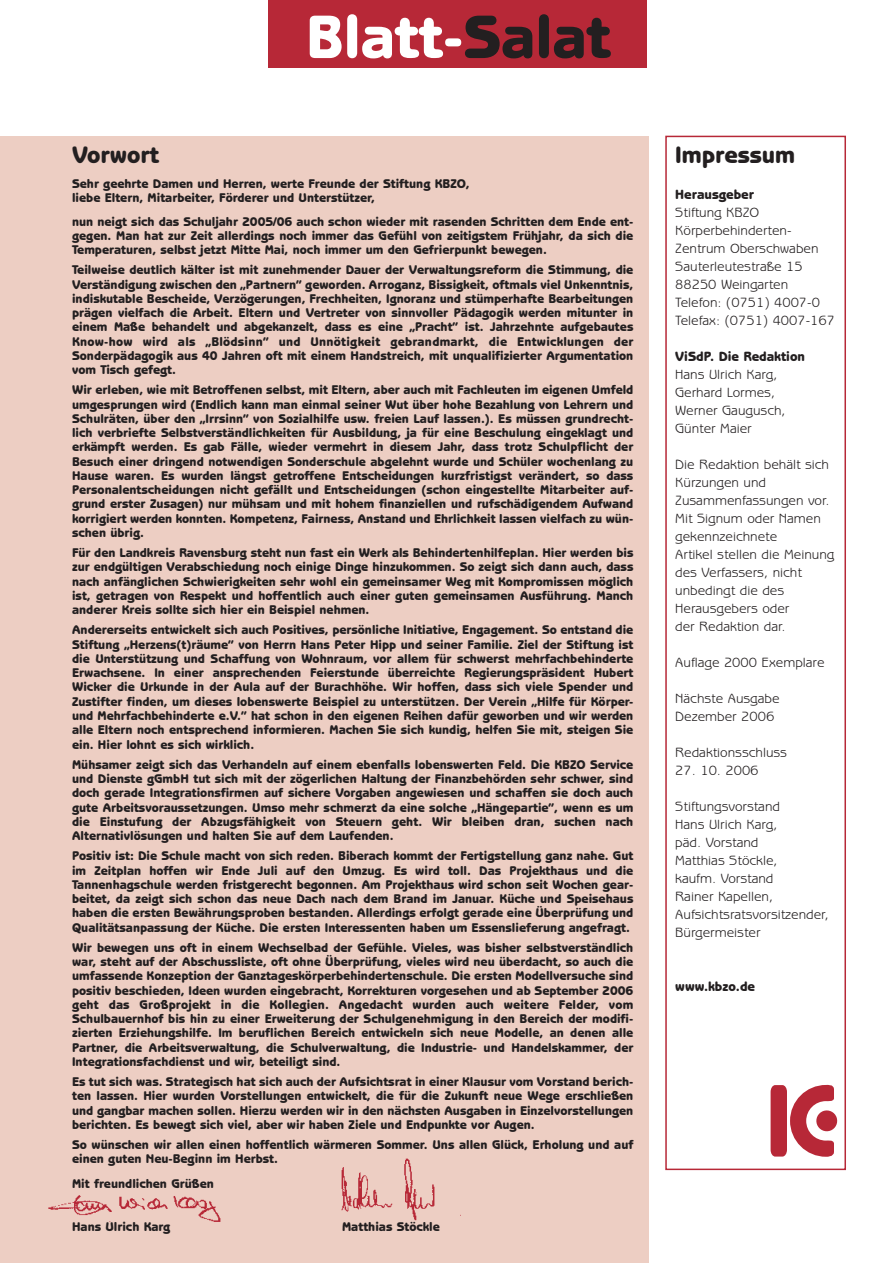
<style>
.page{position:relative;width:893px;height:1263px;background:#fff}
.page>*{position:absolute;margin:0;border:0;box-sizing:border-box;transform-origin:0 0}
.t1{font:800 61.65px "Benguiat Gothic";color:#fff}
.t2{font:800 24px "Benguiat Gothic";color:#231f20}
.t3{font:13.5px/18px "Benguiat Gothic";color:#231f20}
.t4{font:800 13.5px "Benguiat Gothic";color:#231f20}
.t5{font:800 12.75px/14.2px "Benguiat Gothic";color:#231f20;text-align:justify}
.s1{color:#231f20}
</style>
<div class="page">
<div style="left:268px;top:0;width:379px;height:68px;background:#b72837"></div>
<div style="left:0;top:136px;width:648px;height:1127px;background:#edcec3"></div>
<img style="left:48px;top:1195px;width:173px;height:27px">
<img style="left:341px;top:1158px;width:120px;height:63px">
<div style="left:665px;top:136px;width:181px;height:1034px;border:2px solid #b72837"></div>
<svg style="left:771px;top:1084px;width:67px;height:73px"></svg>
<h1 class="t1" style="left:306px;top:14px;width:306px">Blatt-<span class="s1">Salat</span></h1>
<h2 class="t2" style="left:72px;top:146px;width:89px">Vorwort</h2>
<p class="t5" style="left:72px;top:178px;width:399px">Sehr geehrte Damen und Herren, werte Freunde der Stiftung KBZO, liebe Eltern, Mitarbeiter, Förderer und Unterstützer,</p>
<p class="t5" style="left:72px;top:215px;width:563px">nun neigt sich das Schuljahr 2005/06 auch schon wieder mit rasenden Schritten dem Ende ent&shy;gegen. Man hat zur Zeit allerdings noch immer das Gefühl von zeitigstem Frühjahr, da sich die Temperaturen, selbst jetzt Mitte Mai, noch immer um den Gefrierpunkt bewegen.</p>
<p class="t5" style="left:72px;top:264px;width:563px">Teilweise deutlich kälter ist mit zunehmender Dauer der Verwaltungsreform die Stimmung, die Verständigung zwischen den „Partnern” geworden. Arroganz, Bissigkeit, oftmals viel Unkenntnis, indiskutable Bescheide, Verzögerungen, Frechheiten, Ignoranz und stümperhafte Bearbeitungen prägen vielfach die Arbeit. Eltern und Vertreter von sinnvoller Pädagogik werden mitunter in einem Maße behandelt und abgekanzelt, dass es eine „Pracht” ist. Jahrzehnte aufgebautes Know-how wird als „Blödsinn” und Unnötigkeit gebrandmarkt, die Entwicklungen der Sonderpädagogik aus 40 Jahren oft mit einem Handstreich, mit unqualifizierter Argumentation vom Tisch gefegt.</p>
<p class="t5" style="left:72px;top:384px;width:563px">Wir erleben, wie mit Betroffenen selbst, mit Eltern, aber auch mit Fachleuten im eigenen Umfeld umgesprungen wird (Endlich kann man einmal seiner Wut über hohe Bezahlung von Lehrern und Schulräten, über den „Irrsinn” von Sozialhilfe usw. freien Lauf lassen.). Es müssen grundrecht&shy;lich verbriefte Selbstverständlichkeiten für Ausbildung, ja für eine Beschulung eingeklagt und erkämpft werden. Es gab Fälle, wieder vermehrt in diesem Jahr, dass trotz Schulpflicht der Besuch einer dringend notwendigen Sonderschule abgelehnt wurde und Schüler wochenlang zu Hause waren. Es wurden längst getroffene Entscheidungen kurzfristigst verändert, so dass Personalentscheidungen nicht gefällt und Entscheidungen (schon eingestellte Mitarbeiter auf&shy;grund erster Zusagen) nur mühsam und mit hohem finanziellen und rufschädigendem Aufwand korrigiert werden konnten. Kompetenz, Fairness, Anstand und Ehrlichkeit lassen vielfach zu wün&shy;schen übrig.</p>
<p class="t5" style="left:72px;top:547px;width:563px">Für den Landkreis Ravensburg steht nun fast ein Werk als Behindertenhilfeplan. Hier werden bis zur endgültigen Verabschiedung noch einige Dinge hinzukommen. So zeigt sich dann auch, dass nach anfänglichen Schwierigkeiten sehr wohl ein gemeinsamer Weg mit Kompromissen möglich ist, getragen von Respekt und hoffentlich auch einer guten gemeinsamen Ausführung. Manch anderer Kreis sollte sich hier ein Beispiel nehmen.</p>
<p class="t5" style="left:72px;top:624px;width:563px">Andererseits entwickelt sich auch Positives, persönliche Initiative, Engagement. So entstand die Stiftung „Herzens(t)räume” von Herrn Hans Peter Hipp und seiner Familie. Ziel der Stiftung ist die Unterstützung und Schaffung von Wohnraum, vor allem für schwerst mehrfachbehinderte Erwachsene. In einer ansprechenden Feierstunde überreichte Regierungspräsident Hubert Wicker die Urkunde in der Aula auf der Burachhöhe. Wir hoffen, dass sich viele Spender und Zustifter finden, um dieses lobenswerte Beispiel zu unterstützen. Der Verein „Hilfe für Körper&shy;und Mehrfachbehinderte e.V.” hat schon in den eigenen Reihen dafür geworben und wir werden alle Eltern noch entsprechend informieren. Machen Sie sich kundig, helfen Sie mit, steigen Sie ein. Hier lohnt es sich wirklich.</p>
<p class="t5" style="left:72px;top:758px;width:563px">Mühsamer zeigt sich das Verhandeln auf einem ebenfalls lobenswerten Feld. Die KBZO Service und Dienste gGmbH tut sich mit der zögerlichen Haltung der Finanzbehörden sehr schwer, sind doch gerade Integrationsfirmen auf sichere Vorgaben angewiesen und schaffen sie doch auch gute Arbeitsvoraussetzungen. Umso mehr schmerzt da eine solche „Hängepartie”, wenn es um die Einstufung der Abzugsfähigkeit von Steuern geht. Wir bleiben dran, suchen nach Alternativlösungen und halten Sie auf dem Laufenden.</p>
<p class="t5" style="left:72px;top:850px;width:563px">Positiv ist: Die Schule macht von sich reden. Biberach kommt der Fertigstellung ganz nahe. Gut im Zeitplan hoffen wir Ende Juli auf den Umzug. Es wird toll. Das Projekthaus und die Tannenhagschule werden fristgerecht begonnen. Am Projekthaus wird schon seit Wochen gear&shy;beitet, da zeigt sich schon das neue Dach nach dem Brand im Januar. Küche und Speisehaus haben die ersten Bewährungsproben bestanden. Allerdings erfolgt gerade eine Überprüfung und Qualitätsanpassung der Küche. Die ersten Interessenten haben um Essenslieferung angefragt.</p>
<p class="t5" style="left:72px;top:942px;width:563px">Wir bewegen uns oft in einem Wechselbad der Gefühle. Vieles, was bisher selbstverständlich war, steht auf der Abschussliste, oft ohne Überprüfung, vieles wird neu überdacht, so auch die umfassende Konzeption der Ganztageskörperbehindertenschule. Die ersten Modellversuche sind positiv beschieden, Ideen wurden eingebracht, Korrekturen vorgesehen und ab September 2006 geht das Großprojekt in die Kollegien. Angedacht wurden auch weitere Felder, vom Schulbauernhof bis hin zu einer Erweiterung der Schulgenehmigung in den Bereich der modifi&shy;zierten Erziehungshilfe. Im beruflichen Bereich entwickeln sich neue Modelle, an denen alle Partner, die Arbeitsverwaltung, die Schulverwaltung, die Industrie- und Handelskammer, der Integrationsfachdienst und wir, beteiligt sind.</p>
<p class="t5" style="left:72px;top:1076px;width:563px">Es tut sich was. Strategisch hat sich auch der Aufsichtsrat in einer Klausur vom Vorstand berich&shy;ten lassen. Hier wurden Vorstellungen entwickelt, die für die Zukunft neue Wege erschließen und gangbar machen sollen. Hierzu werden wir in den nächsten Ausgaben in Einzelvorstellungen berichten. Es bewegt sich viel, aber wir haben Ziele und Endpunkte vor Augen.</p>
<p class="t5" style="left:72px;top:1139px;width:563px">So wünschen wir allen einen hoffentlich wärmeren Sommer. Uns allen Glück, Erholung und auf einen guten Neu-Beginn im Herbst.</p>
<p class="t5" style="left:72px;top:1178px;width:143px">Mit freundlichen Grüßen</p>
<p class="t5" style="left:72px;top:1221px;width:100px">Hans Ulrich Karg</p>
<p class="t5" style="left:342px;top:1221px;width:99px">Matthias Stöckle</p>
<h2 class="t2" style="left:675px;top:146px;width:122px">Impressum</h2>
<p class="t4" style="left:675px;top:190px;width:80px">Herausgeber</p>
<p class="t3" style="left:675px;top:204px;width:161px">Stiftung KBZO<br>Körperbehinderten-<br>Zentrum Oberschwaben<br>Sauterleutestraße 15<br>88250 Weingarten<br>Telefon: (0751) 4007-0<br>Telefax: (0751) 4007-167</p>
<p class="t4" style="left:675px;top:352px;width:131px">ViSdP. Die Redaktion</p>
<p class="t3" style="left:675px;top:366px;width:112px">Hans Ulrich Karg,<br>Gerhard Lormes,<br>Werner Gaugusch,<br>Günter Maier</p>
<p class="t3" style="left:675px;top:456px;width:161px">Die Redaktion behält sich<br>Kürzungen und<br>Zusammenfassungen vor.<br>Mit Signum oder Namen gekennzeichnete<br>Artikel stellen die Meinung des Verfassers, nicht unbedingt die des<br>Herausgebers oder<br>der Redaktion dar.</p>
<p class="t3" style="left:675px;top:654px;width:151px">Auflage 2000 Exemplare</p>
<p class="t3" style="left:675px;top:690px;width:106px">Nächste Ausgabe<br>Dezember 2006</p>
<p class="t3" style="left:675px;top:744px;width:113px">Redaktionsschluss</p>
<p class="t3" style="left:675px;top:762px;width:85px">27. 10. 2006</p>
<p class="t3" style="left:675px;top:798px;width:155px">Stiftungsvorstand<br>Hans Ulrich Karg,<br>päd. Vorstand<br>Matthias Stöckle,<br>kaufm. Vorstand<br>Rainer Kapellen,<br>Aufsichtsratsvorsitzender,<br>Bürgermeister</p>
<p class="t4" style="left:675px;top:982px;width:81px">www.kbzo.de</p>
</div>
